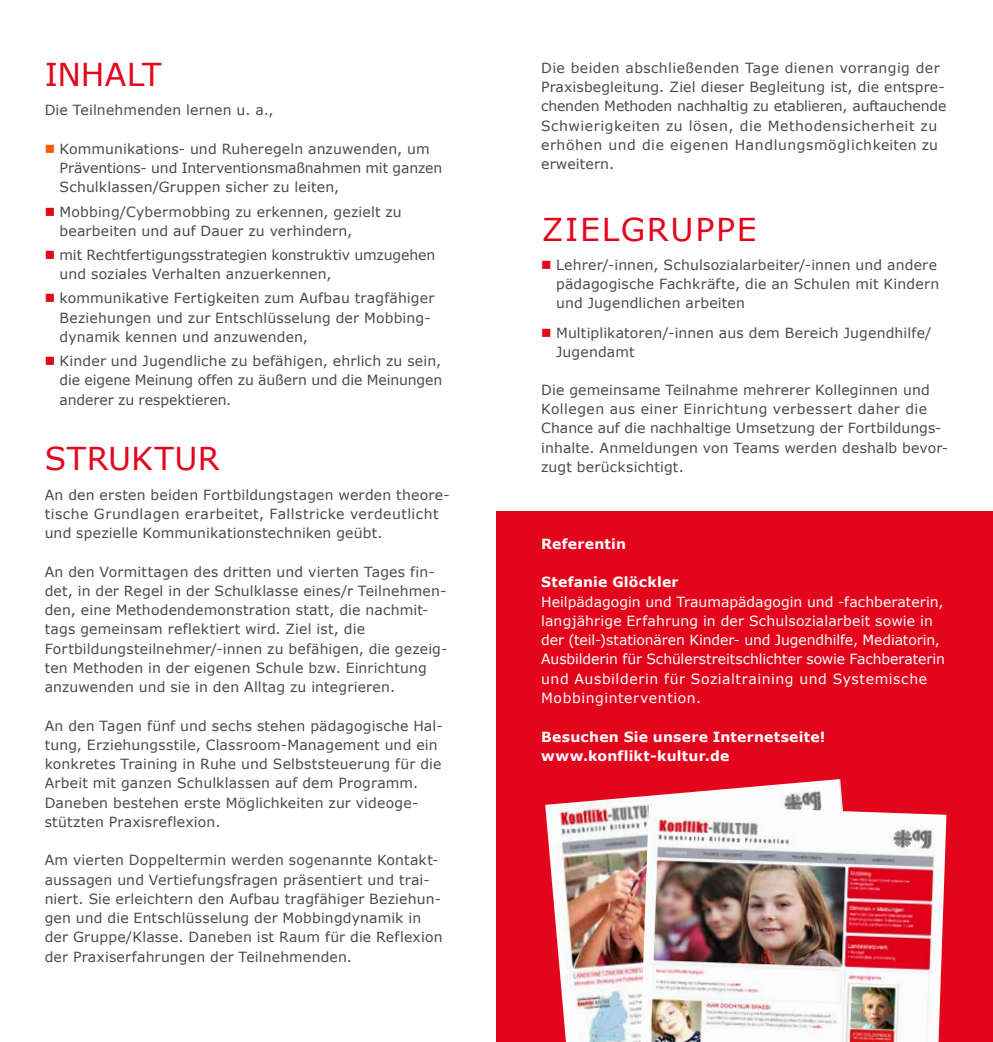
<style>
.page{position:relative;width:993px;height:1042px;background:#fff}
.page>*{position:absolute;margin:0;border:0;box-sizing:border-box;transform-origin:0 0}
.t1{font:31.5px "Verdana";letter-spacing:.02em;color:#e3051b}
.t2{font:31.5px "Verdana";letter-spacing:.055em;color:#e3051b}
.t3{font:14px/19.2px "Verdana";letter-spacing:.01em;color:#4a4a49}
.t4{font:14px/19.2px "Verdana";letter-spacing:.005em;color:#fff}
.t5{font:14px/19.2px "Verdana";letter-spacing:.03em;color:#4a4a49}
.t6{font:700 14px/19.2px "Verdana";letter-spacing:.02em;color:#fff}
</style>
<div class="page">
<div style="left:496px;top:511px;width:496px;height:531px;background:#e3051b"></div>
<img style="left:545px;top:779px;width:298px;height:263px">
<img style="left:640px;top:804px;width:306px;height:238px">
<h1 class="t1" style="left:45px;top:53px;width:118px">INHALT</h1>
<p class="t3" style="left:45px;top:100px;width:230px">Die Teilnehmenden lernen u. a.,</p>
<p class="t3" style="left:60px;top:139px;width:384px">Kommunikations- und Ruheregeln anzuwenden, um<br>Präventions- und Interventionsmaßnahmen mit ganzen<br>Schulklassen/Gruppen sicher zu leiten,</p>
<p class="t3" style="left:60px;top:202px;width:343px">Mobbing/Cybermobbing zu erkennen, gezielt zu bearbeiten und auf Dauer zu verhindern,</p>
<p class="t3" style="left:60px;top:245px;width:377px">mit Rechtfertigungsstrategien konstruktiv umzugehen und soziales Verhalten anzuerkennen,</p>
<p class="t3" style="left:60px;top:289px;width:376px">kommunikative Fertigkeiten zum Aufbau tragfähiger<br>Beziehungen und zur Entschlüsselung der Mobbing&shy;dynamik kennen und anzuwenden,</p>
<p class="t3" style="left:60px;top:351px;width:384px;text-align:justify">Kinder und Jugendliche zu befähigen, ehrlich zu sein, die eigene Meinung offen zu äußern und die Meinungen anderer zu respektieren.</p>
<h1 class="t1" style="left:45px;top:437px;width:176px">STRUKTUR</h1>
<p class="t3" style="left:45px;top:485px;width:406px">An den ersten beiden Fortbildungstagen werden theore&shy;tische Grundlagen erarbeitet, Fallstricke verdeutlicht und spezielle Kommunikationstechniken geübt.</p>
<p class="t3" style="left:45px;top:562px;width:404px">An den Vormittagen des dritten und vierten Tages fin&shy;det, in der Regel in der Schulklasse eines/r Teilnehmen&shy;den, eine Methodendemonstration statt, die nachmit&shy;tags gemeinsam reflektiert wird. Ziel ist, die Fortbildungsteilnehmer/-innen zu befähigen, die gezeig&shy;ten Methoden in der eigenen Schule bzw. Einrichtung anzuwenden und sie in den Alltag zu integrieren.</p>
<p class="t3" style="left:45px;top:716px;width:399px">An den Tagen fünf und sechs stehen pädagogische Hal&shy;tung, Erziehungsstile, Classroom-Management und ein konkretes Training in Ruhe und Selbststeuerung für die Arbeit mit ganzen Schulklassen auf dem Programm.<br>Daneben bestehen erste Möglichkeiten zur videoge&shy;stützten Praxisreflexion.</p>
<p class="t3" style="left:45px;top:850px;width:399px">Am vierten Doppeltermin werden sogenannte Kontakt&shy;aussagen und Vertiefungsfragen präsentiert und trai&shy;niert. Sie erleichtern den Aufbau tragfähiger Beziehun&shy;gen und die Entschlüsselung der Mobbingdynamik in der Gruppe/Klasse. Daneben ist Raum für die Reflexion der Praxiserfahrungen der Teilnehmenden.</p>
<p class="t5" style="left:541px;top:58px;width:406px">Die beiden abschließenden Tage dienen vorrangig der Praxisbegleitung. Ziel dieser Begleitung ist, die entspre&shy;chenden Methoden nachhaltig zu etablieren, auftauchende Schwierigkeiten zu lösen, die Methodensicherheit zu erhöhen und die eigenen Handlungsmöglichkeiten zu erweitern.</p>
<h1 class="t2" style="left:541px;top:208px;width:216px">ZIELGRUPPE</h1>
<p class="t3" style="left:556px;top:255px;width:384px">Lehrer/-innen, Schulsozialarbeiter/-innen und andere pädagogische Fachkräfte, die an Schulen mit Kindern und Jugendlichen arbeiten</p>
<p class="t3" style="left:556px;top:323px;width:377px">Multiplikatoren/-innen aus dem Bereich Jugendhilfe/<br>Jugendamt</p>
<p class="t3" style="left:541px;top:380px;width:408px">Die gemeinsame Teilnahme mehrerer Kolleginnen und Kollegen aus einer Einrichtung verbessert daher die Chance auf die nachhaltige Umsetzung der Fortbildungs&shy;inhalte. Anmeldungen von Teams werden deshalb bevor&shy;zugt berücksichtigt.</p>
<p class="t6" style="left:541px;top:534px;width:86px">Referentin</p>
<p class="t6" style="left:541px;top:572px;width:139px">Stefanie Glöckler</p>
<p class="t4" style="left:541px;top:592px;width:405px">Heilpädagogin und Traumapädagogin und -fachberaterin, langjährige Erfahrung in der Schulsozialarbeit sowie in der (teil-)stationären Kinder- und Jugendhilfe, Mediatorin, Ausbilderin für Schülerstreitschlichter sowie Fachberaterin und Ausbilderin für Sozialtraining und Systemische Mobbingintervention.</p>
<p class="t6" style="left:541px;top:726px;width:286px">Besuchen Sie unsere Internetseite! www.konflikt-kultur.de</p>
</div>
